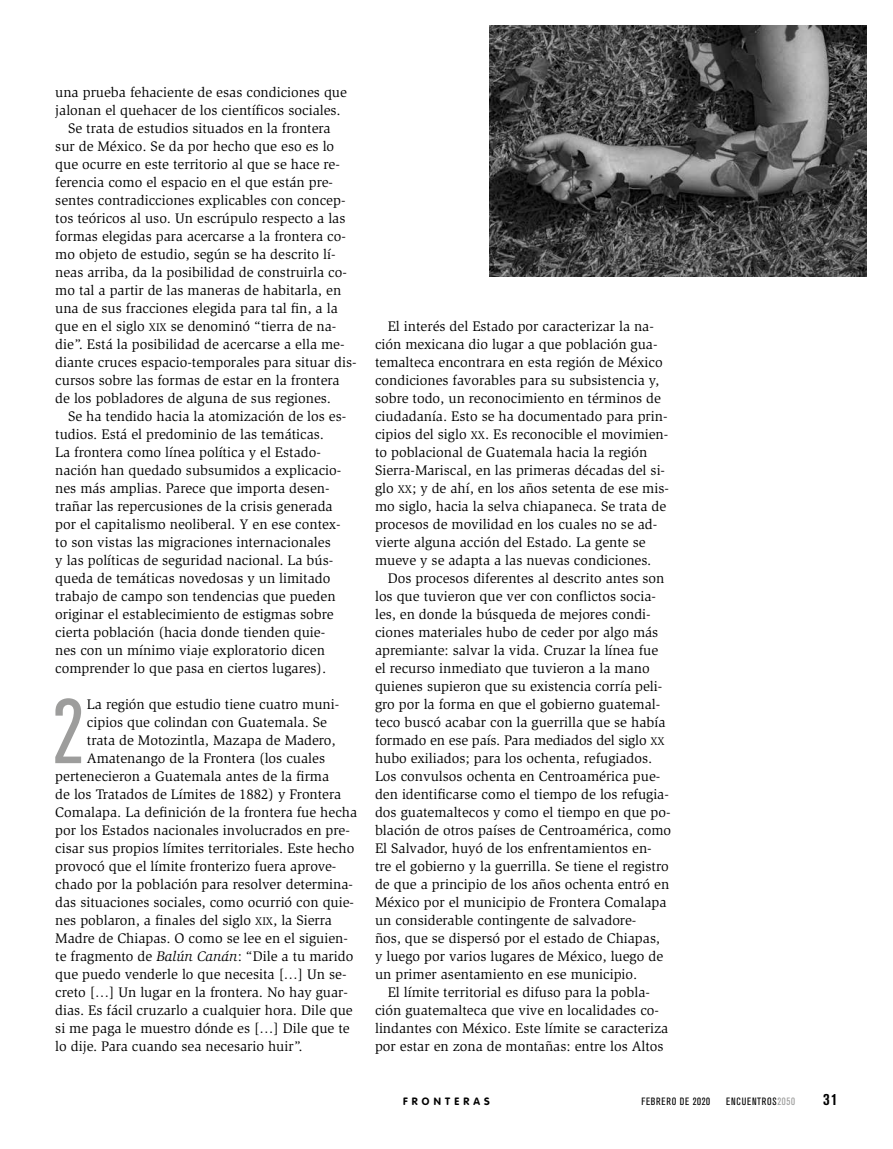
<style>
.page{position:relative;width:893px;height:1149px;background:#fff}
.page>*{position:absolute;margin:0;border:0;box-sizing:border-box;transform-origin:0 0}
.t1{font:500 90.15px "DIN Cond";color:#9d9d9c}
.t2{font:700 condensed 16.5px "Akzidenz Grotesk BE";color:#000}
.t3{font:14.25px/18px "Slimbach";color:#000}
.t4{font:condensed 10.5px "Akzidenz Grotesk BE";letter-spacing:.07em;color:#000}
.t5{font:700 10.5px "VAG Rounded";letter-spacing:.4em;color:#000}
.s1{font-family:"Slimbach Book SC800";font-size:11.4px}
.s2{font-style:italic}
.s3{color:#9d9d9c}
</style>
<div class="page">
<img style="left:490px;top:26px;width:376px;height:251px">
<p class="t3" style="left:55px;top:83px;width:293px">una prueba fehaciente de esas condiciones que</p>
<p class="t3" style="left:55px;top:101px;width:287px">jalonan el quehacer de los científicos sociales.</p>
<p class="t3" style="left:68px;top:119px;width:264px">Se trata de estudios situados en la frontera</p>
<p class="t3" style="left:55px;top:137px;width:280px">sur de México. Se da por hecho que eso es lo</p>
<p class="t3" style="left:55px;top:155px;width:286px">que ocurre en este territorio al que se hace re-</p>
<p class="t3" style="left:55px;top:173px;width:279px">ferencia como el espacio en el que están pre-</p>
<p class="t3" style="left:55px;top:191px;width:292px">sentes contradicciones explicables con concep-</p>
<p class="t3" style="left:55px;top:209px;width:292px">tos teóricos al uso. Un escrúpulo respecto a las</p>
<p class="t3" style="left:55px;top:227px;width:292px">formas elegidas para acercarse a la frontera co-</p>
<p class="t3" style="left:55px;top:245px;width:282px">mo objeto de estudio, según se ha descrito lí-</p>
<p class="t3" style="left:55px;top:263px;width:293px">neas arriba, da la posibilidad de construirla co-</p>
<p class="t3" style="left:55px;top:281px;width:287px">mo tal a partir de las maneras de habitarla, en</p>
<p class="t3" style="left:55px;top:299px;width:284px">una de sus fracciones elegida para tal fin, a la</p>
<p class="t3" style="left:55px;top:317px;width:283px">que en el siglo <span class="s1">XIX</span> se denominó “tierra de na-</p>
<p class="t3" style="left:55px;top:335px;width:291px">die”. Está la posibilidad de acercarse a ella me-</p>
<p class="t3" style="left:55px;top:353px;width:303px">diante cruces espacio-temporales para situar dis-</p>
<p class="t3" style="left:55px;top:371px;width:286px">cursos sobre las formas de estar en la frontera</p>
<p class="t3" style="left:55px;top:389px;width:277px">de los pobladores de alguna de sus regiones.</p>
<p class="t3" style="left:68px;top:407px;width:280px">Se ha tendido hacia la atomización de los es-</p>
<p class="t3" style="left:55px;top:425px;width:270px">tudios. Está el predominio de las temáticas.</p>
<p class="t3" style="left:55px;top:443px;width:267px">La frontera como línea política y el Estado-</p>
<p class="t3" style="left:55px;top:461px;width:288px">nación han quedado subsumidos a explicacio-</p>
<p class="t3" style="left:55px;top:479px;width:276px">nes más amplias. Parece que importa desen-</p>
<p class="t3" style="left:55px;top:497px;width:279px">trañar las repercusiones de la crisis generada</p>
<p class="t3" style="left:55px;top:515px;width:287px">por el capitalismo neoliberal. Y en ese contex-</p>
<p class="t3" style="left:55px;top:533px;width:277px">to son vistas las migraciones internacionales</p>
<p class="t3" style="left:55px;top:551px;width:279px">y las políticas de seguridad nacional. La bús-</p>
<p class="t3" style="left:55px;top:569px;width:277px">queda de temáticas novedosas y un limitado</p>
<p class="t3" style="left:55px;top:587px;width:282px">trabajo de campo son tendencias que pueden</p>
<p class="t3" style="left:55px;top:605px;width:280px">originar el establecimiento de estigmas sobre</p>
<p class="t3" style="left:55px;top:623px;width:271px">cierta población (hacia donde tienden quie-</p>
<p class="t3" style="left:55px;top:641px;width:271px">nes con un mínimo viaje exploratorio dicen</p>
<p class="t3" style="left:55px;top:659px;width:273px">comprender lo que pasa en ciertos lugares).</p>
<h1 class="t1" style="left:51px;top:677px;width:36px">2</h1>
<p class="t3" style="left:87px;top:695px;width:254px">La región que estudio tiene cuatro muni-</p>
<p class="t3" style="left:87px;top:713px;width:242px">cipios que colindan con Guatemala. Se</p>
<p class="t3" style="left:87px;top:731px;width:250px">trata de Motozintla, Mazapa de Madero,</p>
<p class="t3" style="left:87px;top:749px;width:240px">Amatenango de la Frontera (los cuales</p>
<p class="t3" style="left:55px;top:767px;width:275px">pertenecieron a Guatemala antes de la firma</p>
<p class="t3" style="left:55px;top:785px;width:287px">de los Tratados de Límites de 1882) y Frontera</p>
<p class="t3" style="left:55px;top:803px;width:303px">Comalapa. La definición de la frontera fue hecha</p>
<p class="t3" style="left:55px;top:821px;width:296px">por los Estados nacionales involucrados en pre-</p>
<p class="t3" style="left:55px;top:839px;width:301px">cisar sus propios límites territoriales. Este hecho</p>
<p class="t3" style="left:55px;top:857px;width:283px">provocó que el límite fronterizo fuera aprove-</p>
<p class="t3" style="left:55px;top:875px;width:299px">chado por la población para resolver determina-</p>
<p class="t3" style="left:55px;top:893px;width:300px">das situaciones sociales, como ocurrió con quie-</p>
<p class="t3" style="left:55px;top:911px;width:278px">nes poblaron, a finales del siglo <span class="s1">XIX</span>, la Sierra</p>
<p class="t3" style="left:55px;top:929px;width:294px">Madre de Chiapas. O como se lee en el siguien-</p>
<p class="t3" style="left:55px;top:947px;width:300px">te fragmento de <span class="s2">Balún Canán</span>: “Dile a tu marido</p>
<p class="t3" style="left:55px;top:965px;width:293px">que puedo venderle lo que necesita […] Un se-</p>
<p class="t3" style="left:55px;top:983px;width:294px">creto […] Un lugar en la frontera. No hay guar-</p>
<p class="t3" style="left:55px;top:1001px;width:299px">dias. Es fácil cruzarlo a cualquier hora. Dile que</p>
<p class="t3" style="left:55px;top:1019px;width:296px">si me paga le muestro dónde es […] Dile que te</p>
<p class="t3" style="left:55px;top:1037px;width:249px">lo dije. Para cuando sea necesario huir”.</p>
<p class="t3" style="left:375px;top:317px;width:295px;text-indent:13px">El interés del Estado por caracterizar la na&shy;ción mexicana dio lugar a que población gua&shy;temalteca encontrara en esta región de México condiciones favorables para su subsistencia y, sobre todo, un reconocimiento en términos de ciudadanía. Esto se ha documentado para prin&shy;cipios del siglo <span class="s1">XX</span>. Es reconocible el movimien&shy;to poblacional de Guatemala hacia la región Sierra-Mariscal, en las primeras décadas del si&shy;glo <span class="s1">XX</span>; y de ahí, en los años setenta de ese mis&shy;mo siglo, hacia la selva chiapaneca. Se trata de procesos de movilidad en los cuales no se ad&shy;vierte alguna acción del Estado. La gente se mueve y se adapta a las nuevas condiciones.</p>
<p class="t3" style="left:375px;top:569px;width:298px;text-indent:13px">Dos procesos diferentes al descrito antes son los que tuvieron que ver con conflictos socia&shy;les, en donde la búsqueda de mejores condi&shy;ciones materiales hubo de ceder por algo más apremiante: salvar la vida. Cruzar la línea fue el recurso inmediato que tuvieron a la mano quienes supieron que su existencia corría peli&shy;gro por la forma en que el gobierno guatemal&shy;teco buscó acabar con la guerrilla que se había formado en ese país. Para mediados del siglo <span class="s1">XX </span>hubo exiliados; para los ochenta, refugiados.<br>Los convulsos ochenta en Centroamérica pue&shy;den identificarse como el tiempo de los refugia&shy;dos guatemaltecos y como el tiempo en que po&shy;blación de otros países de Centroamérica, como El Salvador, huyó de los enfrentamientos en&shy;tre el gobierno y la guerrilla. Se tiene el registro de que a principio de los años ochenta entró en México por el municipio de Frontera Comalapa un considerable contingente de salvadore-<br>ños, que se dispersó por el estado de Chiapas,<br>y luego por varios lugares de México, luego de un primer asentamiento en ese municipio.</p>
<p class="t3" style="left:375px;top:983px;width:295px;text-indent:13px">El límite territorial es difuso para la pobla&shy;ción guatemalteca que vive en localidades co&shy;lindantes con México. Este límite se caracteriza por estar en zona de montañas: entre los Altos</p>
<p class="t5" style="left:403px;top:1095px;width:88px">FRONTERAS</p>
<p class="t4" style="left:641px;top:1095px;width:70px">FEBRERO DE 2020</p>
<p class="t4" style="left:726px;top:1095px;width:71px">ENCUENTROS<span class="s3">2050</span></p>
<p class="t2" style="left:823px;top:1089px;width:16px">31</p>
</div>
